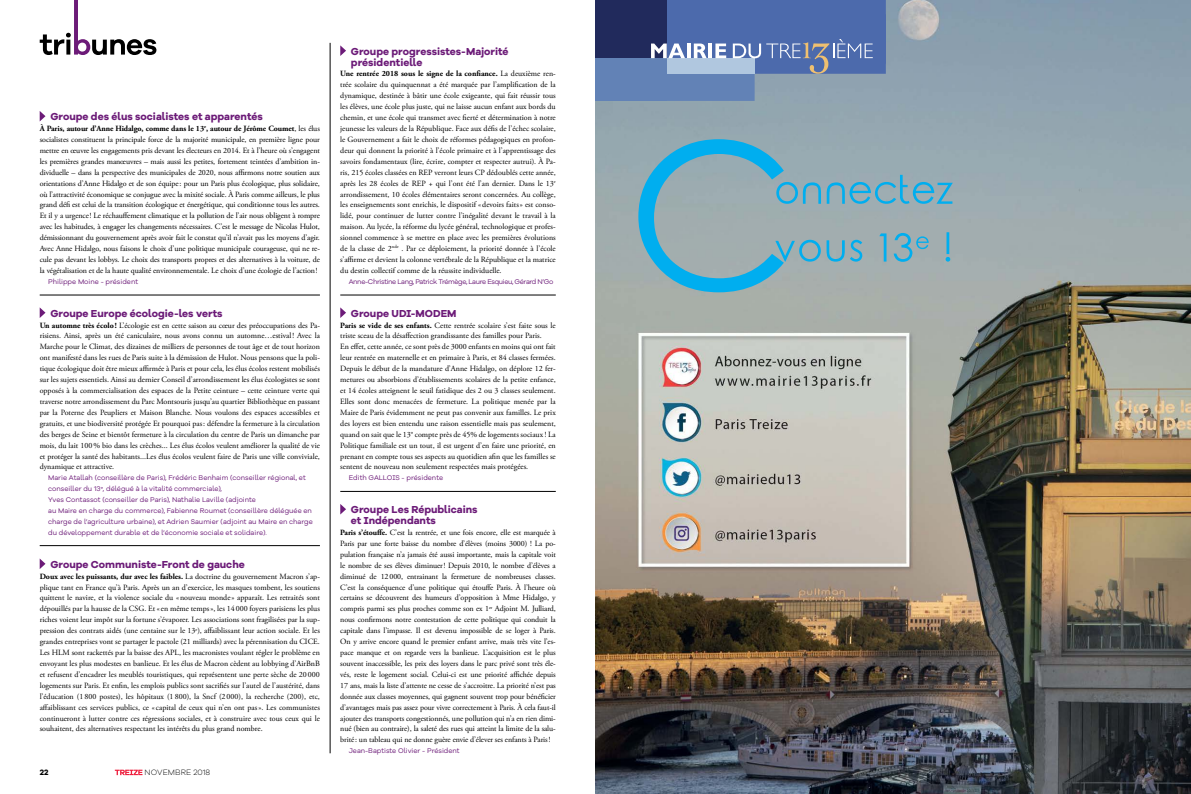
<style>
.page{position:relative;width:1191px;height:794px;background:#fff}
.page>*{position:absolute;margin:0;border:0;box-sizing:border-box;transform-origin:0 0}
.t1{font:700 10.4px/10.9px "Galano Grotesque Alt";color:#6c1b78}
.t2{font:8px/10.9px "Adobe Garamond Pro";color:#000;text-align:justify}
.t3{font:300 8px "Galano Grotesque Alt";letter-spacing:.01em;color:#000}
.t4{font:700 8px "Galano Grotesque Alt";color:#000}
.t5{font:7px/10.9px "Galano Grotesque Alt";color:#6c1b78}
.t6{font:7px "Galano Grotesque Alt";letter-spacing:-.05em;color:#6c1b78}
.s1{font-weight:700}
</style>
<div class="page">
<svg style="left:115px;top:769px;width:27px;height:6px"></svg>
<svg style="left:40px;top:111px;width:5px;height:10px"></svg>
<svg style="left:40px;top:307px;width:5px;height:11px"></svg>
<svg style="left:40px;top:559px;width:5px;height:10px"></svg>
<svg style="left:340px;top:45px;width:6px;height:11px"></svg>
<svg style="left:340px;top:307px;width:6px;height:11px"></svg>
<svg style="left:340px;top:504px;width:6px;height:10px"></svg>
<hr style="left:40px;top:295px;width:280px;height:1px;background:#000">
<hr style="left:340px;top:491px;width:216px;height:1px;background:#000">
<hr style="left:340px;top:295px;width:216px;height:1px;background:#000">
<svg style="left:40px;top:0;width:116px;height:55px"></svg>
<hr style="left:40px;top:545px;width:280px;height:1px;background:#000">
<hr style="left:330px;top:43px;width:1px;height:710px;background:#000">
<img style="left:595px;top:0;width:596px;height:794px">
<div style="left:595px;top:0;width:72px;height:58px;background:#212a5c"></div>
<div style="left:595px;top:58px;width:72px;height:43px;background:#6282b6"></div>
<svg style="left:651px;top:0;width:235px;height:101px;background:#657eaf"></svg>
<svg style="left:638px;top:139px;width:314px;height:153px;background:#86acb9"></svg>
<h1 class="t1" style="left:50px;top:111px;width:214px">Groupe des élus socialistes et apparentés</h1>
<p class="t2" style="left:40px;top:123px;width:282px"><span class="s1">À Paris, autour d’Anne Hidalgo, comme dans le 13</span><sup>e</sup><span class="s1">, autour de Jérôme Coumet</span>, les élus socialistes constituent la principale force de la majorité municipale, en première ligne pour mettre en œuvre les engagements pris devant les électeurs en 2014. Et à l’heure où s’engagent les premières grandes manœuvres – mais aussi les petites, fortement teintées d’ambition in&shy;dividuelle – dans la perspective des municipales de 2020, nous affirmons notre soutien aux orientations d’Anne Hidalgo et de son équipe: pour un Paris plus écologique, plus solidaire, où l’attractivité économique se conjugue avec la mixité sociale. À Paris comme ailleurs, le plus grand défi est celui de la transition écologique et énergétique, qui conditionne tous les autres.<br>Et il y a urgence! Le réchauffement climatique et la pollution de l’air nous obligent à rompre avec les habitudes, à engager les changements nécessaires. C’est le message de Nicolas Hulot, démissionnant du gouvernement après avoir fait le constat qu’il n’avait pas les moyens d’agir.<br>Avec Anne Hidalgo, nous faisons le choix d’une politique municipale courageuse, qui ne re&shy;cule pas devant les lobbys. Le choix des transports propres et des alternatives à la voiture, de la végétalisation et de la haute qualité environnementale. Le choix d’une écologie de l’action!</p>
<p class="t5" style="left:48px;top:276px;width:91px">Philippe Moine - président</p>
<h1 class="t1" style="left:50px;top:307px;width:174px">Groupe Europe écologie-les verts</h1>
<p class="t2" style="left:40px;top:320px;width:282px"><span class="s1">Un automne très écolo!</span> L’écologie est en cette saison au cœur des préoccupations des Pa&shy;risiens. Ainsi, après un été caniculaire, nous avons connu un automne…estival ! Avec la Marche pour le Climat, des dizaines de milliers de personnes de tout âge et de tout horizon ont manifesté dans les rues de Paris suite à la démission de Hulot. Nous pensons que la poli&shy;tique écologique doit être mieux affirmée à Paris et pour cela, les élus écolos restent mobilisés sur les sujets essentiels. Ainsi au dernier Conseil d’arrondissement les élus écologistes se sont opposés à la commercialisation des espaces de la Petite ceinture – cette ceinture verte qui traverse notre arrondissement du Parc Montsouris jusqu’au quartier Bibliothèque en passant par la Poterne des Peupliers et Maison Blanche. Nous voulons des espaces accessibles et gratuits, et une biodiversité protégée Et pourquoi pas: défendre la fermeture à la circulation des berges de Seine et bientôt fermeture à la circulation du centre de Paris un dimanche par mois, du lait 100% bio dans les crèches... Les élus écolos veulent améliorer la qualité de vie et protéger la santé des habitants...Les élus écolos veulent faire de Paris une ville conviviale, dynamique et attractive.</p>
<p class="t5" style="left:48px;top:472px;width:266px">Marie Atallah (conseillère de Paris), Frédéric Benhaim (conseiller régional, et conseiller du 13<sup>e</sup>, délégué à la vitalité commerciale),<br>Yves Contassot (conseiller de Paris), N athalie Laville (adjointe<br>au Maire en charge du commerce), Fabienne Roumet (conseillère déléguée en charge de l’agriculture urbaine), et Adrien Saumier (adjoint au Maire en charge du développement durable et de l’économie sociale et solidaire).</p>
<h1 class="t1" style="left:50px;top:558px;width:196px">Groupe Communiste-Front de gauche</h1>
<p class="t2" style="left:40px;top:571px;width:282px"><span class="s1">Doux avec les puissants, dur avec les faibles.</span> La doctrine du gouvernement Macron s’ap&shy;plique tant en France qu’à Paris. Après un an d’exercice, les masques tombent, les soutiens quittent le navire, et la violence sociale du «nouveau monde» apparaît. Les retraités sont dépouillés par la hausse de la CSG. Et «en même temps», les 14000 foyers parisiens les plus riches voient leur impôt sur la fortune s’évaporer. Les associations sont fragilisées par la sup&shy;pression des contrats aidés (une centaine sur le 13<sup>e</sup>), affaiblissant leur action sociale. Et les grandes entreprises vont se partager le pactole (21 milliards) avec la pérennisation du CICE.<br>Les HLM sont rackettés par la baisse des APL, les macronistes voulant régler le problème en envoyant les plus modestes en banlieue. Et les élus de Macron cèdent au lobbying d’AirBnB et refusent d’encadrer les meublés touristiques, qui représentent une perte sèche de 20000 logements sur Paris. Et enfin, les emplois publics sont sacrifiés sur l’autel de l’austérité, dans l’éducation (1800 postes), les hôpitaux (1 800), la Sncf (2 000), la recherche (200), etc, affaiblissant ces services publics, ce « capital de ceux qui n’en ont pas». Les communistes continueront à lutter contre ces régressions sociales, et à construire avec tous ceux qui le souhaitent, des alternatives respectant les intérêts du plus grand nombre.</p>
<p class="t4" style="left:40px;top:767px;width:10px">22</p>
<p class="t3" style="left:145px;top:767px;width:67px">NOVEMBRE 2018</p>
<h1 class="t1" style="left:351px;top:45px;width:159px">Groupe progressistes-Majorité présidentielle</h1>
<p class="t2" style="left:340px;top:69px;width:217px"><span class="s1">Une rentrée 2018 sous le signe de la confiance.</span> La deuxième ren&shy;trée scolaire du quinquennat a été marquée par l’amplification de la dynamique, destinée à bâtir une école exigeante, qui fait réussir tous les élèves, une école plus juste, qui ne laisse aucun enfant aux bords du chemin, et une école qui transmet avec fierté et détermination à notre jeunesse les valeurs de la République. Face aux défis de l’échec scolaire, le Gouvernement a fait le choix de réformes pédagogiques en profon&shy;deur qui donnent la priorité à l’école primaire et à l’apprentissage des savoirs fondamentaux (lire, écrire, compter et respecter autrui). À Pa&shy;ris, 215 écoles classées en REP verront leurs CP dédoublés cette année, après les 28 écoles de REP + qui l’ont été l’an dernier. Dans le 13<sup>e </sup>arrondissement, 10 écoles élémentaires seront concernées. Au collège, les enseignements sont enrichis, le dispositif «devoirs faits» est conso&shy;lidé, pour continuer de lutter contre l’inégalité devant le travail à la maison. Au lycée, la réforme du lycée général, technologique et profes&shy;sionnel commence à se mettre en place avec les premières évolutions de la classe de 2<sup>nde</sup> . Par ce déploiement, la priorité donnée à l’école s’affirme et devient la colonne vertébrale de la République et la matrice du destin collectif comme de la réussite individuelle.</p>
<p class="t6" style="left:349px;top:277px;width:206px">Anne-Christine Lang, Patrick Trémège, Laure Esquieu, Gérard N’Go</p>
<h1 class="t1" style="left:351px;top:307px;width:107px">Groupe UDI-MODEM</h1>
<p class="t2" style="left:340px;top:320px;width:217px;text-align:left"><span class="s1">Paris se vide de ses enfants.</span> Cette rentrée scolaire s’est faite sous le triste sceau de la désaffection grandissante des familles pour Paris.<br>En effet, cette année, ce sont près de 3000 enfants en moins qui ont fait leur rentrée en maternelle et en primaire à Paris, et 84 classes fermées.<br>Depuis le début de la mandature d’Anne Hidalgo, on déplore 12 fer&shy;metures ou absorbions d’établissements scolaires de la petite enfance, et 14 écoles atteignent le seuil fatidique des 2 ou 3 classes seulement.<br>Elles sont donc menacées de fermeture. La politique menée par la Maire de Paris évidemment ne peut pas convenir aux familles. Le prix des loyers est bien entendu une raison essentielle mais pas seulement, quand on sait que le 13° compte près de 45% de logements sociaux ! La Politique familiale est un tout, il est urgent d’en faire une priorité, en prenant en compte tous ses aspects au quotidien afin que les familles se sentent de nouveau non seulement respectées mais protégées.</p>
<p class="t5" style="left:349px;top:472px;width:96px">Edith GALLOIS - présidente</p>
<h1 class="t1" style="left:351px;top:504px;width:128px">Groupe Les Républicains et Indépendants</h1>
<p class="t2" style="left:340px;top:527px;width:217px"><span class="s1">Paris s’étouffe.</span> C’est la rentrée, et une fois encore, elle est marquée à Paris par une forte baisse du nombre d’élèves (moins 3000) ! La po&shy;pulation française n’a jamais été aussi importante, mais la capitale voit le nombre de ses élèves diminuer! Depuis 2010, le nombre d’élèves a diminué de 12000, entrainant la fermeture de nombreuses classes.<br>C’est la conséquence d’une politique qui étouffe Paris. À l’heure où certains se découvrent des humeurs d’opposition à Mme Hidalgo, y compris parmi ses plus proches comme son ex 1<sup>er</sup> Adjoint M. Julliard, nous confirmons notre contestation de cette politique qui conduit la capitale dans l’impasse. Il est devenu impossible de se loger à Paris.<br>On y arrive encore quand le premier enfant arrive, mais très vite l’es&shy;pace manque et on regarde vers la banlieue. L’acquisition est le plus souvent inaccessible, les prix des loyers dans le parc privé sont très éle&shy;vés, reste le logement social. Celui-ci est une priorité affichée depuis 17 ans, mais la liste d’attente ne cesse de s’accroitre. La priorité n’est pas donnée aux classes moyennes, qui gagnent souvent trop pour bénéficier d’avantages mais pas assez pour vivre correctement à Paris. À cela faut-il ajouter des transports congestionnés, une pollution qui n’a en rien dimi&shy;nué (bien au contraire), la saleté des rues qui atteint la limite de la salu&shy;brité: un tableau qui ne donne guère envie d’élever ses enfants à Paris!</p>
<p class="t5" style="left:349px;top:745px;width:112px">Jean-Baptiste Olivier - Président</p>
</div>
